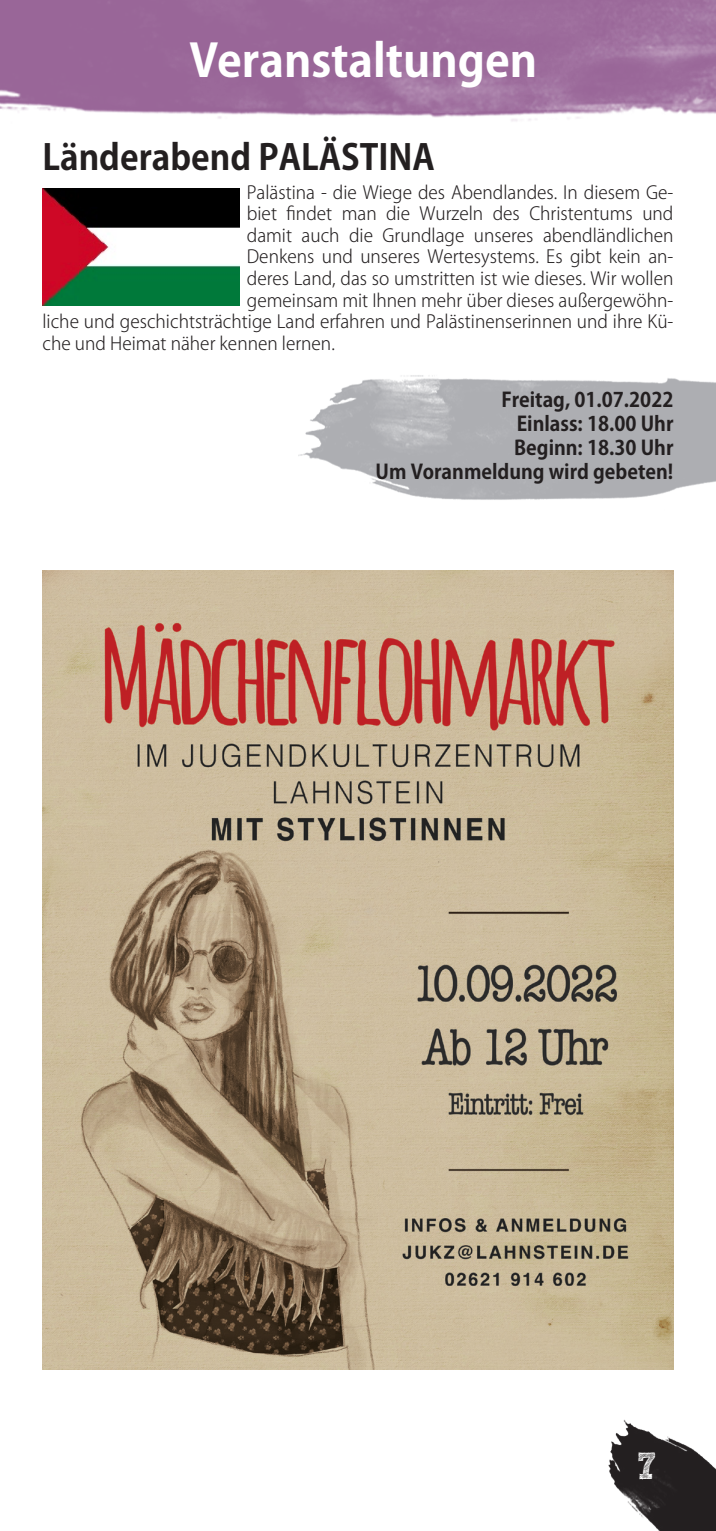
<style>
.page{position:relative;width:716px;height:1531px;background:#fff}
.page>*{position:absolute;margin:0;border:0;box-sizing:border-box;transform-origin:0 0}
.t1{font:700 45px "Koz Go Pr 6 N";color:#fff}
.t2{font:37.5px "Sketch Rockwell";color:#fff}
.t3{font:700 35px "Koz Go Pr 6 N";color:#231f20}
.t4{font:700 20px "Koz Go Pr 6 N";color:#231f20}
.t5{font:300 18px "Koz Go Pr 6 N";color:#231f20}
</style>
<div class="page">
<img style="left:608px;top:1419px;width:108px;height:111px">
<img style="left:0;top:0;width:716px;height:121px">
<img style="left:298px;top:375px;width:418px;height:125px">
<img style="left:43px;top:189px;width:197px;height:116px">
<img style="left:43px;top:570px;width:630px;height:799px">
<p class="t1" style="left:189px;top:35px;width:349px">Veranstaltungen</p>
<p class="t3" style="left:43px;top:137px;width:394px">Länderabend PALÄSTINA</p>
<p class="t5" style="left:247px;top:182px;width:428px">Palästina - die Wiege des Abendlandes. In diesem Ge-</p>
<p class="t5" style="left:247px;top:203px;width:428px">biet findet man die Wurzeln des Christentums und</p>
<p class="t5" style="left:247px;top:225px;width:428px">damit auch die Grundlage unseres abendländlichen</p>
<p class="t5" style="left:247px;top:247px;width:428px">Denkens und unseres Wertesystems. Es gibt kein an-</p>
<p class="t5" style="left:247px;top:268px;width:428px">deres Land, das so umstritten ist wie dieses. Wir wollen</p>
<p class="t5" style="left:247px;top:290px;width:428px">gemeinsam mit Ihnen mehr über dieses außergewöhn-</p>
<p class="t5" style="left:43px;top:311px;width:632px">liche und geschichtsträchtige Land erfahren und Palästinenserinnen und ihre Kü-</p>
<p class="t5" style="left:43px;top:333px;width:294px">che und Heimat näher kennen lernen.</p>
<p class="t4" style="left:501px;top:388px;width:174px">Freitag, 01.07.2022</p>
<p class="t4" style="left:517px;top:412px;width:158px">Einlass: 18.00 Uhr</p>
<p class="t4" style="left:514px;top:436px;width:161px">Beginn: 18.30 Uhr</p>
<p class="t4" style="left:376px;top:460px;width:299px">Um Voranmeldung wird gebeten!</p>
<p class="t2" style="left:637px;top:1445px;width:21px">7</p>
</div>
